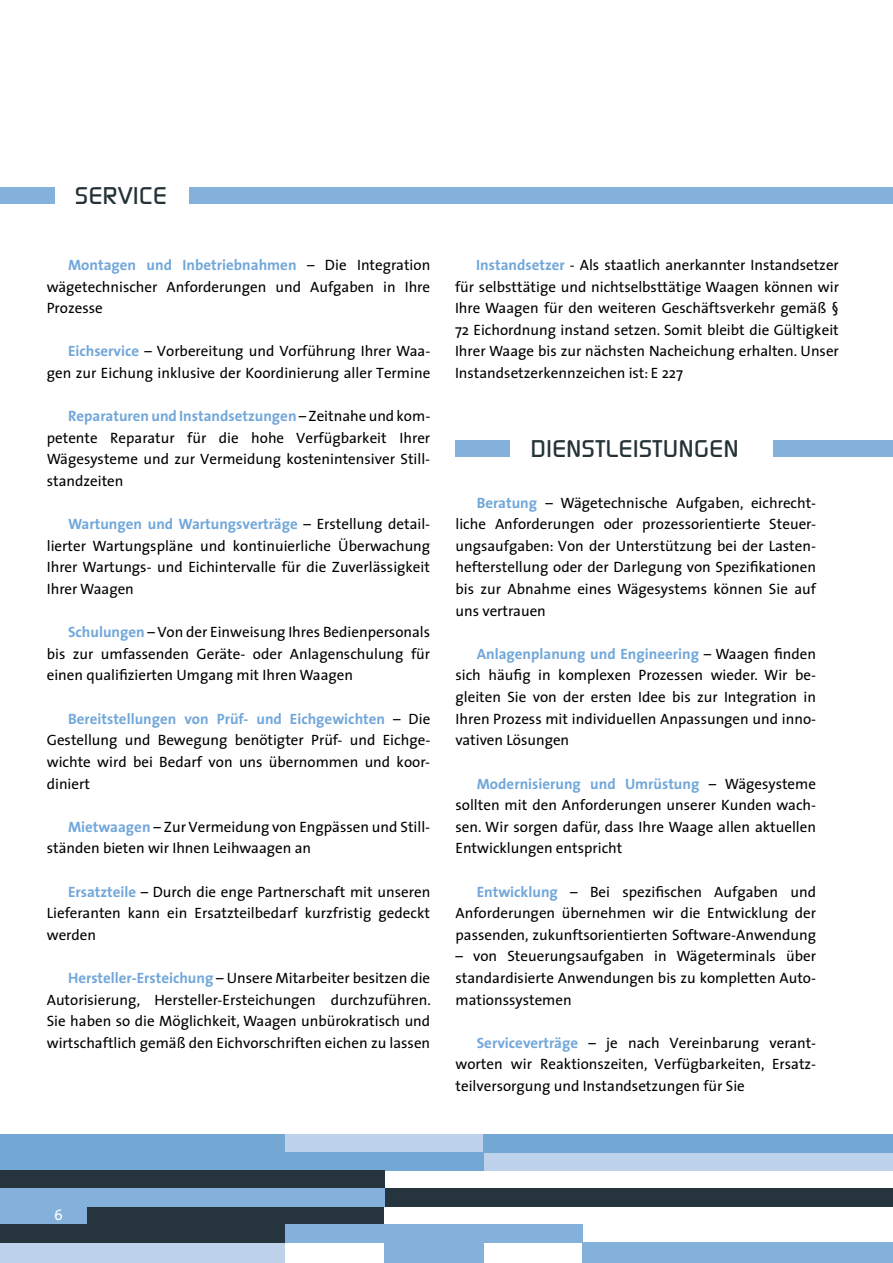
<style>
.page{position:relative;width:893px;height:1263px;background:#fff}
.page>*{position:absolute;margin:0;border:0;box-sizing:border-box;transform-origin:0 0}
.t1{font:500 24px "Continuum";letter-spacing:.025em;color:#253237}
.t2{font:15px/21.6px "The Sans";color:#000;text-align:justify}
.t3{font:15px "The Sans";color:#fff}
.s1{font-weight:700;color:#72a7da}
</style>
<div class="page">
<div style="left:0;top:187px;width:54px;height:17px;background:#84b1db"></div>
<div style="left:189px;top:187px;width:704px;height:17px;background:#84b1db"></div>
<div style="left:285px;top:1134px;width:198px;height:18px;background:#bed2eb"></div>
<div style="left:483px;top:1152px;width:410px;height:18px;background:#bed2eb"></div>
<div style="left:0;top:1134px;width:285px;height:18px;background:#73a8d5"></div>
<div style="left:0;top:1152px;width:483px;height:18px;background:#73a8d5"></div>
<div style="left:483px;top:1134px;width:410px;height:18px;background:#73a8d5"></div>
<div style="left:384px;top:1188px;width:509px;height:18px;background:#26353d"></div>
<div style="left:0;top:1170px;width:384px;height:18px;background:#26353d"></div>
<div style="left:86px;top:1206px;width:298px;height:18px;background:#26353d"></div>
<div style="left:0;top:1188px;width:384px;height:18px;background:#84b1db"></div>
<div style="left:0;top:1206px;width:86px;height:18px;background:#84b1db"></div>
<div style="left:285px;top:1224px;width:298px;height:18px;background:#84b1db"></div>
<div style="left:583px;top:1242px;width:310px;height:21px;background:#84b1db"></div>
<div style="left:0;top:1242px;width:285px;height:21px;background:#bed2eb"></div>
<div style="left:384px;top:1242px;width:99px;height:21px;background:#84b1db"></div>
<div style="left:0;top:1224px;width:285px;height:18px;background:#26353d"></div>
<div style="left:455px;top:441px;width:54px;height:16px;background:#84b1db"></div>
<div style="left:774px;top:441px;width:119px;height:16px;background:#84b1db"></div>
<h1 class="t1" style="left:75px;top:180px;width:93px">SERVICE</h1>
<p class="t2" style="left:47px;top:254px;width:385px;text-indent:21px"><span class="s1">Montagen und Inbetriebnahmen</span> – Die Integration wägetechnischer Anforderungen und Aufgaben in Ihre Prozesse</p>
<p class="t2" style="left:47px;top:340px;width:385px;text-align:right"><span class="s1">Eichservice</span> – Vorbereitung und Vorführung Ihrer Waa&shy;gen zur Eichung inklusive der Koordinierung aller Termine</p>
<p class="t2" style="left:47px;top:405px;width:385px;text-indent:21px"><span class="s1">Reparaturen und Instandsetzungen</span> – Zeitnahe und kom&shy;petente Reparatur für die hohe Verfügbarkeit Ihrer Wägesysteme und zur Vermeidung kostenintensiver Still&shy;standzeiten</p>
<p class="t2" style="left:47px;top:513px;width:385px;text-indent:21px"><span class="s1">Wartungen und Wartungsverträge</span> – Erstellung detail&shy;lierter Wartungspläne und kontinuierliche Überwachung Ihrer Wartungs- und Eichintervalle für die Zuverlässigkeit Ihrer Waagen</p>
<p class="t2" style="left:47px;top:621px;width:385px;text-indent:21px"><span class="s1">Schulungen</span> – Von der Einweisung Ihres Bedienpersonals bis zur umfassenden Geräte- oder Anlagenschulung für einen qualifizierten Umgang mit Ihren Waagen</p>
<p class="t2" style="left:47px;top:707px;width:385px;text-indent:21px"><span class="s1">Bereitstellungen von Prüf- und Eichgewichten</span> – Die Gestellung und Bewegung benötigter Prüf- und Eichge&shy;wichte wird bei Bedarf von uns übernommen und koor&shy;diniert</p>
<p class="t2" style="left:47px;top:815px;width:385px;text-indent:21px"><span class="s1">Mietwaagen</span> – Zur Vermeidung von Engpässen und Still&shy;ständen bieten wir Ihnen Leihwaagen an</p>
<p class="t2" style="left:47px;top:880px;width:385px;text-indent:21px"><span class="s1">Ersatzteile</span> – Durch die enge Partnerschaft mit unseren Lieferanten kann ein Ersatzteilbedarf kurzfristig gedeckt werden</p>
<p class="t2" style="left:47px;top:966px;width:386px;text-indent:21px"><span class="s1">Hersteller-Ersteichung</span> – Unsere Mitarbeiter besitzen die Autorisierung, Hersteller-Ersteichungen durchzuführen.<br>Sie haben so die Möglichkeit, Waagen unbürokratisch und wirtschaftlich gemäß den Eichvorschriften eichen zu lassen</p>
<p class="t2" style="left:455px;top:254px;width:385px;text-indent:21px"><span class="s1">Instandsetzer</span> - Als staatlich anerkannter Instandsetzer für selbsttätige und nichtselbsttätige Waagen können wir Ihre Waagen für den weiteren Geschäftsverkehr gemäß § 72 Eichordnung instand setzen. Somit bleibt die Gültigkeit Ihrer Waage bis zur nächsten Nacheichung erhalten. Unser Instandsetzerkennzeichen ist: E 227</p>
<h1 class="t1" style="left:531px;top:433px;width:209px">DIENSTLEISTUNGEN</h1>
<p class="t2" style="left:455px;top:491px;width:362px;text-indent:21px"><span class="s1">Beratung</span> – Wägetechnische Aufgaben, eichrecht&shy;liche Anforderungen oder prozessorientierte Steuer&shy;ungsaufgaben: Von der Unterstützung bei der Lasten&shy;hefterstellung oder der Darlegung von Spezifikationen bis zur Abnahme eines Wägesystems können Sie auf uns vertrauen</p>
<p class="t2" style="left:455px;top:642px;width:362px;text-indent:21px"><span class="s1">Anlagenplanung und Engineering</span> – Waagen finden sich häufig in komplexen Prozessen wieder. Wir be&shy;gleiten Sie von der ersten Idee bis zur Integration in Ihren Prozess mit individuellen Anpassungen und inno&shy;vativen Lösungen</p>
<p class="t2" style="left:455px;top:772px;width:362px;text-indent:21px"><span class="s1">Modernisierung und Umrüstung</span> – Wägesysteme sollten mit den Anforderungen unserer Kunden wach&shy;sen. Wir sorgen dafür, dass Ihre Waage allen aktuellen Entwicklungen entspricht</p>
<p class="t2" style="left:455px;top:880px;width:362px;text-indent:21px"><span class="s1">Entwicklung</span> – Bei spezifischen Aufgaben und Anforderungen übernehmen wir die Entwicklung der passenden, zukunftsorientierten Software-Anwendung</p>
<p class="t2" style="left:455px;top:945px;width:362px">– von Steuerungsaufgaben in Wägeterminals über standardisierte Anwendungen bis zu kompletten Auto&shy;mationssystemen</p>
<p class="t2" style="left:455px;top:1031px;width:362px;text-indent:21px"><span class="s1">Serviceverträge</span> – je nach Vereinbarung verant&shy;worten wir Reaktionszeiten, Verfügbarkeiten, Ersatz&shy;teilversorgung und Instandsetzungen für Sie</p>
<p class="t3" style="left:54px;top:1203px;width:10px">6</p>
</div>
